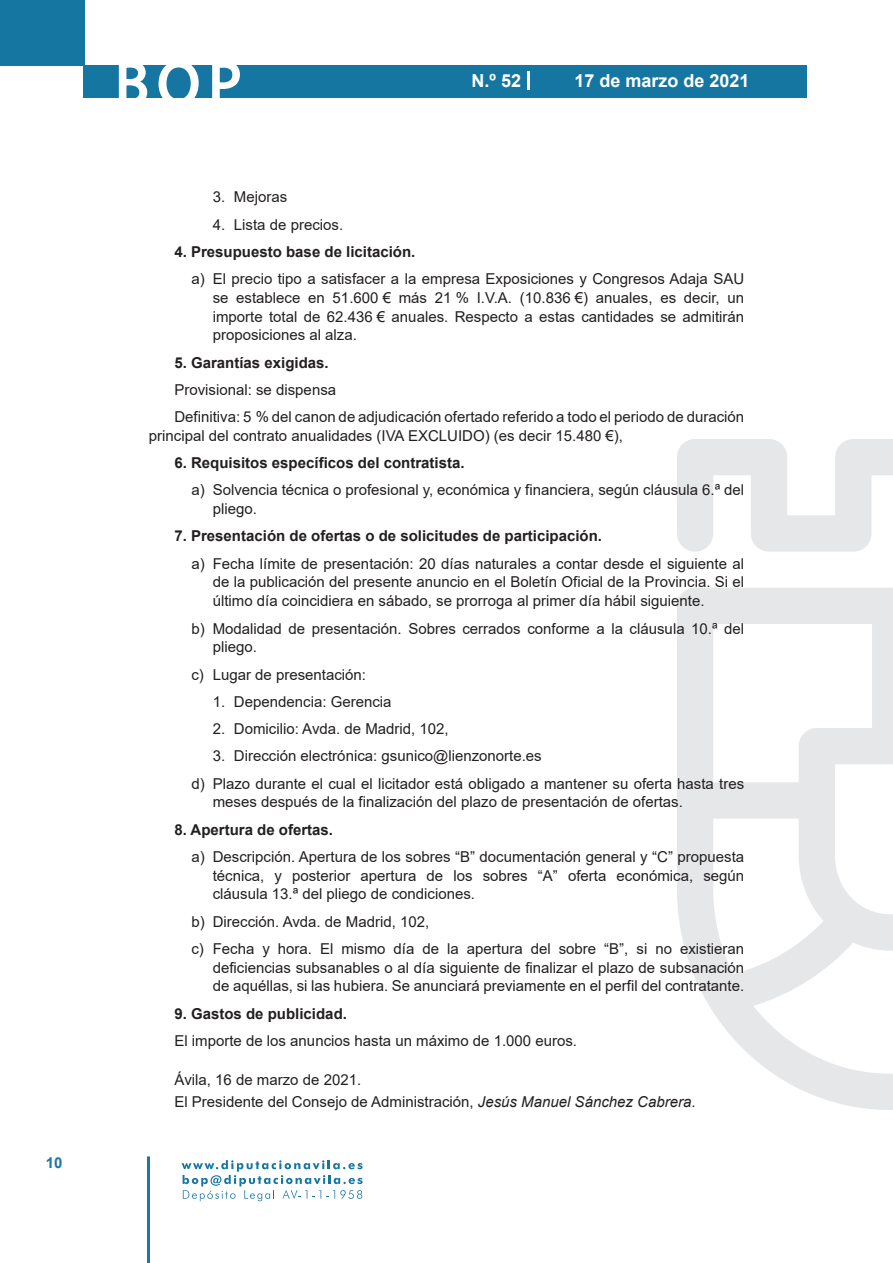
<style>
.page{position:relative;width:893px;height:1263px;background:#fff}
.page>*{position:absolute;margin:0;border:0;box-sizing:border-box;transform-origin:0 0}
.t1{font:500 61.5px "Avant Garde";color:#fff}
.t2{font:700 18px "Arial";color:#fff}
.t3{font:15px/18.8px "Arial";color:#231f20}
.t4{font:700 15px "Arial";color:#231f20}
.t5{font:700 15px "Arial";color:#1d76a4}
.s1{font-style:italic}
</style>
<div class="page">
<div style="left:0;top:0;width:85px;height:65px;background:#1676a2"></div>
<div style="left:84px;top:65px;width:723px;height:33px;background:#1676a2"></div>
<svg style="left:118px;top:65px;width:30px;height:33px"></svg>
<svg style="left:158px;top:65px;width:41px;height:33px"></svg>
<svg style="left:212px;top:65px;width:28px;height:33px"></svg>
<svg style="left:182px;top:1160px;width:181px;height:41px"></svg>
<hr style="left:147px;top:1156px;width:3px;height:107px;background:#1d76a4">
<svg style="left:528px;top:71px;width:2px;height:19px"></svg>
<svg style="left:677px;top:439px;width:216px;height:671px"></svg>
<p class="t5" style="left:46px;top:1152px;width:18px">10</p>
<h1 class="t1" style="left:115px;top:46px;width:128px">BOP</h1>
<p class="t2" style="left:472px;top:68px;width:51px">N.º 52</p>
<p class="t2" style="left:574px;top:68px;width:177px">17 de marzo de 2021</p>
<p class="t3" style="left:213px;top:188px;width:76px">3. Mejoras</p>
<p class="t3" style="left:213px;top:215px;width:132px">4. Lista de precios.</p>
<p class="t4" style="left:174px;top:241px;width:242px">4. Presupuesto base de licitación.</p>
<p class="t3" style="left:213px;top:269px;width:533px;text-align:justify;text-indent:-21px">a) El precio tipo a satisfacer a la empresa Exposiciones y Congresos Adaja SAU se establece en 51.600 € más 21 % I.V.A. (10.836 €) anuales, es decir, un importe total de 62.436 € anuales. Respecto a estas cantidades se admitirán proposiciones al alza.</p>
<p class="t4" style="left:174px;top:352px;width:156px">5. Garantías exigidas.</p>
<p class="t3" style="left:174px;top:376px;width:571px;line-height:27.3px">Provisional: se dispensa<br>Definitiva: 5 % del canon de adjudicación ofertado referido a todo el periodo de duración</p>
<p class="t3" style="left:149px;top:426px;width:476px">principal del contrato anualidades (IVA EXCLUIDO) (es decir 15.480 €),</p>
<p class="t4" style="left:174px;top:452px;width:292px">6. Requisitos específicos del contratista.</p>
<p class="t3" style="left:213px;top:481px;width:533px;text-indent:-21px">a) Solvencia técnica o profesional y, económica y financiera, según cláusula 6.ª del pliego.</p>
<p class="t4" style="left:174px;top:526px;width:429px">7. Presentación de ofertas o de solicitudes de participación.</p>
<p class="t3" style="left:213px;top:554px;width:533px;text-align:justify;text-indent:-21px">a) Fecha límite de presentación: 20 días naturales a contar desde el siguiente al de la publicación del presente anuncio en el Boletín Oficial de la Provincia. Si el último día coincidiera en sábado, se prorroga al primer día hábil siguiente.</p>
<p class="t3" style="left:213px;top:619px;width:533px;text-indent:-21px">b) Modalidad de presentación. Sobres cerrados conforme a la cláusula 10.ª del pliego.</p>
<p class="t3" style="left:191px;top:665px;width:176px">c) Lugar de presentación:</p>
<p class="t3" style="left:213px;top:692px;width:180px">1. Dependencia: Gerencia</p>
<p class="t3" style="left:213px;top:719px;width:238px">2. Domicilio: Avda. de Madrid, 102,</p>
<p class="t3" style="left:191px;top:742px;width:554px;line-height:27.3px;text-indent:21px">3. Dirección electrónica: gsunico@lienzonorte.es<br>d) Plazo durante el cual el licitador está obligado a mantener su oferta hasta tres</p>
<p class="t3" style="left:213px;top:792px;width:472px">meses después de la finalización del plazo de presentación de ofertas.</p>
<p class="t4" style="left:174px;top:819px;width:160px">8. Apertura de ofertas.</p>
<p class="t3" style="left:213px;top:847px;width:533px;text-align:justify;text-indent:-21px">a) Descripción. Apertura de los sobres “B” documentación general y “C” propuesta técnica, y posterior apertura de los sobres “A” oferta económica, según cláusula 13.ª del pliego de condiciones.</p>
<p class="t3" style="left:191px;top:907px;width:554px;line-height:27.3px">b) Dirección. Avda. de Madrid, 102,<br>c) Fecha y hora. El mismo día de la apertura del sobre “B”, si no existieran</p>
<p class="t3" style="left:213px;top:958px;width:533px">deficiencias subsanables o al día siguiente de finalizar el plazo de subsanación de aquéllas, si las hubiera. Se anunciará previamente en el perfil del contratante.</p>
<p class="t4" style="left:174px;top:1003px;width:174px">9. Gastos de publicidad.</p>
<p class="t3" style="left:174px;top:1031px;width:404px">El importe de los anuncios hasta un máximo de 1.000 euros.</p>
<p class="t3" style="left:174px;top:1069px;width:523px;line-height:22.2px">Ávila, 16 de marzo de 2021.<br>El Presidente del Consejo de Administración, <span class="s1">Jesús Manuel Sánchez Cabrera</span>.</p>
</div>
